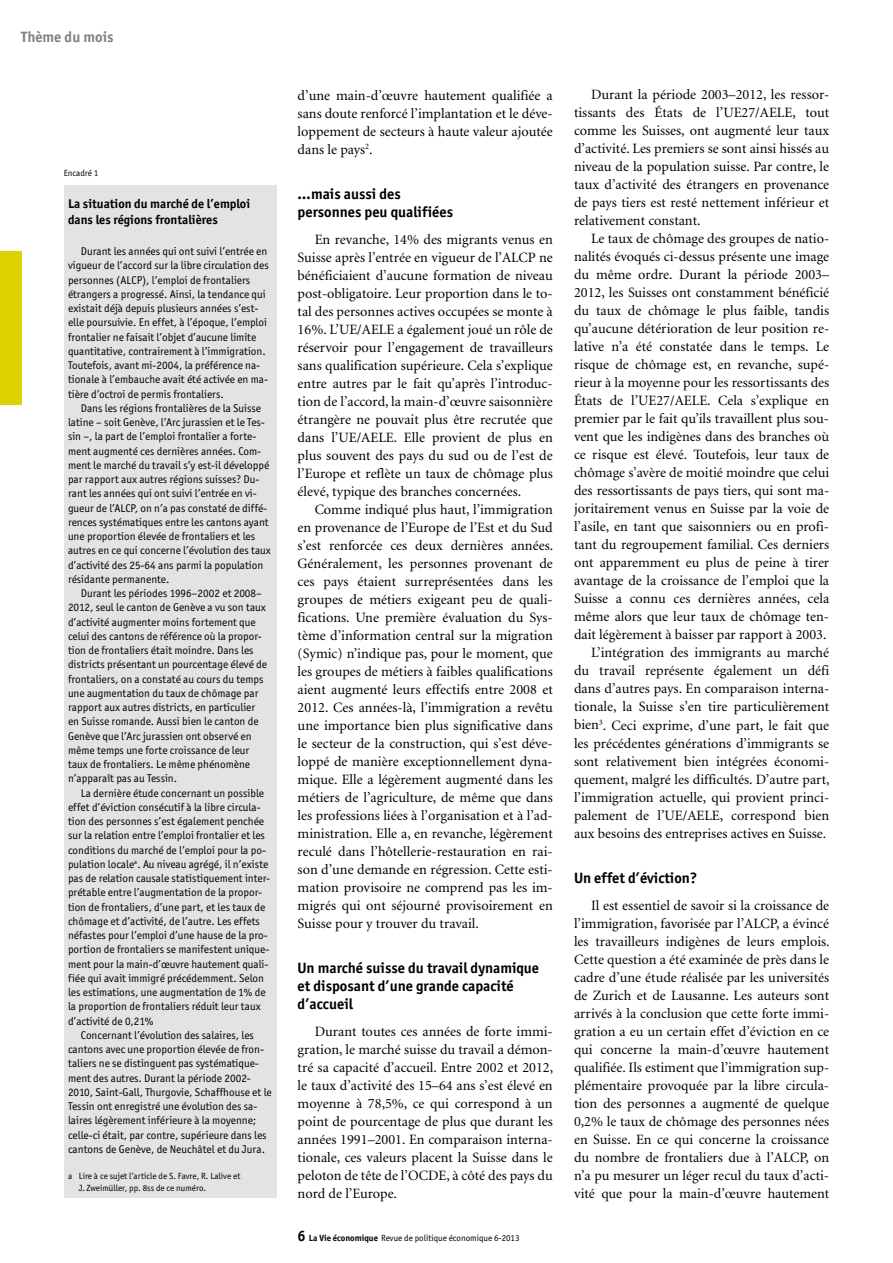
<style>
.page{position:relative;width:893px;height:1263px;background:#fff}
.page>*{position:absolute;margin:0;border:0;box-sizing:border-box;transform-origin:0 0}
.t1{font:700 15px/18px "Officina San ITC";color:#000}
.t2{font:700 15px "Officina San ITC";color:#818181}
.t3{font:14.25px/18px "Minion";color:#000;text-align:justify}
.t4{font:700 12.75px/16.5px "Officina San ITC";color:#000}
.t5{font:11.25px/14.2px "Officina San ITC";color:#000}
.t6{font:9px/12px "Officina San ITC";color:#000}
.s1{font-weight:700;font-size:15px}
.s2{font-weight:700}
</style>
<div class="page">
<div style="left:0;top:252px;width:21px;height:153px;background:#ddd200"></div>
<div style="left:64px;top:185px;width:212px;height:1012px;background:#e2e3e3"></div>
<p class="t2" style="left:21px;top:27px;width:94px">Thème du mois</p>
<p class="t6" style="left:64px;top:167px;width:36px">Encadré 1</p>
<p class="t4" style="left:68px;top:195px;width:184px">La situation du marché de l’emploi dans les régions frontalières</p>
<p class="t5" style="left:68px;top:244px;width:202px;text-indent:13px">Durant les années qui ont suivi l’entrée en vigueur de l’accord sur la libre circulation des personnes (ALCP), l’emploi de frontaliers étrangers a progressé. Ainsi, la tendance qui existait déjà depuis plusieurs années s’est&shy;elle poursuivie. En effet, à l’époque, l’emploi frontalier ne faisait l’objet d’aucune limite quantitative, contrairement à l’immigration.<br>Toutefois, avant mi-2004, la préférence na&shy;tionale à l’embauche avait été activée en ma&shy;tière d’octroi de permis frontaliers.</p>
<p class="t5" style="left:68px;top:401px;width:204px;text-indent:13px">Dans les régions frontalières de la Suisse latine – soit Genève, l’Arc jurassien et le Tes&shy;sin –, la part de l’emploi frontalier a forte&shy;ment augmenté ces dernières années. Com&shy;ment le marché du travail s’y est-il développé par rapport aux autres régions suisses? Du&shy;rant les années qui ont suivi l’entrée en vi&shy;gueur de l’ALCP, on n’a pas constaté de diffé&shy;rences systématiques entre les cantons ayant une proportion élevée de frontaliers et les autres en ce qui concerne l’évolution des taux d’activité des 25-64 ans parmi la population résidante permanente.</p>
<p class="t5" style="left:68px;top:586px;width:201px;text-indent:13px">Durant les périodes 1996–2002 et 2008– 2012, seul le canton de Genève a vu son taux d’activité augmenter moins fortement que celui des cantons de référence où la propor&shy;tion de frontaliers était moindre. Dans les districts présentant un pourcentage élevé de frontaliers, on a constaté au cours du temps une augmentation du taux de chômage par rapport aux autres districts, en particulier en Suisse romande. Aussi bien le canton de Genève que l’Arc jurassien ont observé en même temps une forte croissance de leur taux de frontaliers. Le même phénomène n’apparaît pas au Tessin.</p>
<p class="t5" style="left:68px;top:786px;width:204px;text-indent:13px">La dernière étude concernant un possible effet d’éviction consécutif à la libre circula&shy;tion des personnes s’est également penchée sur la relation entre l’emploi frontalier et les conditions du marché de l’emploi pour la po&shy;pulation locale<sup>a</sup>. Au niveau agrégé, il n’existe pas de relation causale statistiquement inter&shy;prétable entre l’augmentation de la propor&shy;tion de frontaliers, d’une part, et les taux de chômage et d’activité, de l’autre. Les effets néfastes pour l’emploi d’une hause de la pro&shy;portion de frontaliers se manifestent unique&shy;ment pour la main-d’œuvre hautement quali&shy;fiée qui avait immigré précédemment. Selon les estimations, une augmentation de 1% de la proportion de frontaliers réduit leur taux d’activité de 0,21%</p>
<p class="t5" style="left:68px;top:1028px;width:205px;text-indent:13px">Concernant l’évolution des salaires, les cantons avec une proportion élevée de fron&shy;taliers ne se distinguent pas systématique&shy;ment des autres. Durant la période 2002- 2010, Saint-Gall, Thurgovie, Schaffhouse et le Tessin ont enregistré une évolution des sa&shy;laires légèrement inférieure à la moyenne; celle-ci était, par contre, supérieure dans les cantons de Genève, de Neuchâtel et du Jura.</p>
<p class="t6" style="left:79px;top:1170px;width:163px;text-indent:-11px">a Lire à ce sujet l’article de S. Favre, R. Lalive et<br>J. -Zweimüller, pp. 8ss de ce numéro.</p>
<p class="t3" style="left:298px;top:86px;width:257px">d’une main-d’œuvre hautement qualifiée a sans doute renforcé l’implantation et le déve&shy;loppement de secteurs à haute valeur ajoutée dans le pays<sup>2</sup>.</p>
<p class="t1" style="left:298px;top:184px;width:157px">…mais aussi des personnes peu qualifiées</p>
<p class="t3" style="left:298px;top:230px;width:257px;text-indent:17px">En revanche, 14% des migrants venus en Suisse après l’entrée en vigueur de l’ALCP ne bénéficiaient d’aucune formation de niveau post-obligatoire. Leur proportion dans le to&shy;tal des personnes actives occupées se monte à 16%. L’UE/AELE a également joué un rôle de réservoir pour l’engagement de travailleurs sans qualification supérieure. Cela s’explique entre autres par le fait qu’après l’introduc&shy;tion de l’accord, la main-d’œuvre saisonnière étrangère ne pouvait plus être recrutée que dans l’UE/AELE. Elle provient de plus en plus souvent des pays du sud ou de l’est de l’Europe et reflète un taux de chômage plus élevé, typique des branches concernées.</p>
<p class="t3" style="left:298px;top:500px;width:257px;text-align:left;text-indent:17px">Comme indiqué plus haut, l’immigration en provenance de l’Europe de l’Est et du Sud s’est renforcée ces deux dernières années.<br>Généralement, les personnes provenant de ces pays étaient surreprésentées dans les groupes de métiers exigeant peu de quali&shy;fications. Une première évaluation du Sys&shy;tème d’information central sur la migration (Symic) n’indique pas, pour le moment, que les groupes de métiers à faibles qualifications aient augmenté leurs effectifs entre 2008 et 2012. Ces années-là, l’immigration a revêtu une importance bien plus significative dans le secteur de la construction, qui s’est déve&shy;loppé de manière exceptionnellement dyna&shy;mique. Elle a légèrement augmenté dans les métiers de l’agriculture, de même que dans les professions liées à l’organisation et à l’ad&shy;ministration. Elle a, en revanche, légèrement reculé dans l’hôtellerie-restauration en rai&shy;son d’une demande en régression. Cette esti&shy;mation provisoire ne comprend pas les im&shy;migrés qui ont séjourné provisoirement en Suisse pour y trouver du travail.</p>
<p class="t1" style="left:298px;top:958px;width:243px">Un marché suisse du travail dynamique et disposant d’une grande capacité d’accueil</p>
<p class="t3" style="left:298px;top:1022px;width:257px;text-indent:17px">Durant toutes ces années de forte immi&shy;gration, le marché suisse du travail a démon&shy;tré sa capacité d’accueil. Entre 2002 et 2012, le taux d’activité des 15–64 ans s’est élevé en moyenne à 78,5%, ce qui correspond à un point de pourcentage de plus que durant les années 1991–2001. En comparaison interna&shy;tionale, ces valeurs placent la Suisse dans le peloton de tête de l’OCDE, à côté des pays du nord de l’Europe.</p>
<p class="t6" style="left:298px;top:1232px;width:223px"><span class="s1">6</span> <span class="s2">La Vie économique</span> Revue de politique économique 6-2013</p>
<p class="t3" style="left:574px;top:86px;width:257px;text-indent:17px">Durant la période 2003–2012, les ressor&shy;tissants des États de l’UE27/AELE, tout comme les Suisses, ont augmenté leur taux d’activité. Les premiers se sont ainsi hissés au niveau de la population suisse. Par contre, le taux d’activité des étrangers en provenance de pays tiers est resté nettement inférieur et relativement constant.</p>
<p class="t3" style="left:574px;top:230px;width:257px;text-align:right">Le taux de chômage des groupes de natio&shy;nalités évoqués ci-dessus présente une image du même ordre. Durant la période 2003– 2012, les Suisses ont constamment bénéficié du taux de chômage le plus faible, tandis qu’aucune détérioration de leur position re&shy;lative n’a été constatée dans le temps. Le risque de chômage est, en revanche, supé&shy;rieur à la moyenne pour les ressortissants des États de l’UE27/AELE. Cela s’explique en premier par le fait qu’ils travaillent plus sou&shy;vent que les indigènes dans des branches où ce risque est élevé. Toutefois, leur taux de chômage s’avère de moitié moindre que celui des ressortissants de pays tiers, qui sont ma&shy;joritairement venus en Suisse par la voie de l’asile, en tant que saisonniers ou en profi&shy;tant du regroupement familial. Ces derniers ont apparemment eu plus de peine à tirer avantage de la croissance de l’emploi que la Suisse a connu ces dernières années, cela même alors que leur taux de chômage ten&shy;dait légèrement à baisser par rapport à 2003.<br>L’intégration des immigrants au marché du travail représente également un défi dans d’autres pays. En comparaison interna&shy;tionale, la Suisse s’en tire particulièrement bien<sup>3</sup>. Ceci exprime, d’une part, le fait que les précédentes générations d’immigrants se sont relativement bien intégrées économi&shy;quement, malgré les difficultés. D’autre part, l’immigration actuelle, qui provient princi&shy;palement de l’UE/AELE, correspond bien aux besoins des entreprises actives en Suisse.</p>
<p class="t1" style="left:574px;top:868px;width:125px">Un effet d’éviction?</p>
<p class="t3" style="left:574px;top:896px;width:257px;text-indent:17px">Il est essentiel de savoir si la croissance de l’immigration, favorisée par l’ALCP, a évincé les travailleurs indigènes de leurs emplois.<br>Cette question a été examinée de près dans le cadre d’une étude réalisée par les universités de Zurich et de Lausanne. Les auteurs sont arrivés à la conclusion que cette forte immi&shy;gration a eu un certain effet d’éviction en ce qui concerne la main-d’œuvre hautement qualifiée. Ils estiment que l’immigration sup&shy;plémentaire provoquée par la libre circula&shy;tion des personnes a augmenté de quelque 0,2% le taux de chômage des personnes nées en Suisse. En ce qui concerne la croissance du nombre de frontaliers due à l’ALCP, on n’a pu mesurer un léger recul du taux d’acti&shy;vité que pour la main-d’œuvre hautement</p>
</div>
